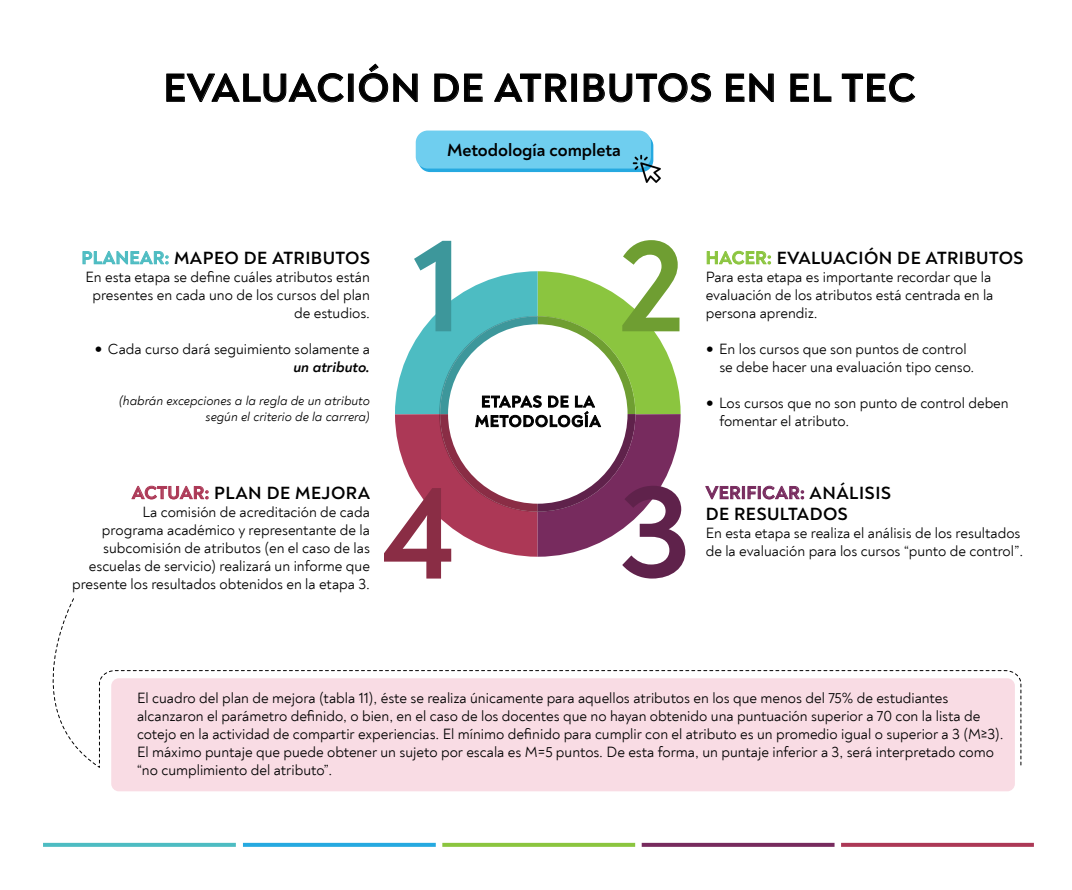
<style>
.page{position:relative;width:1072px;height:890px;background:#fff}
.page>*{position:absolute;margin:0;border:0;box-sizing:border-box;transform-origin:0 0}
.t1{font:700 40px "Noah";letter-spacing:.025em;color:#000}
.t2{font:700 18px/21.6px "Noah";letter-spacing:.025em;color:#000}
.t3{font:700 18px "Noah";color:#000}
.t4{font:15px/18px "Noah";color:#000}
.t5{font:italic 13px/15.6px "Noah";color:#000;text-align:right}
.s1{color:#4dbcc2}
.s2{font-family:"Verdana"}
.s3{font-weight:700;font-style:italic}
.s4{color:#ac3856}
.s5{color:#8bc53f}
.s6{color:#772b5e}
</style>
<div class="page">
<svg style="left:166px;top:73px;width:178px;height:30px"></svg>
<div style="left:348px;top:74px;width:5px;height:28px;border:1px solid #000"></div>
<svg style="left:358px;top:63px;width:60px;height:40px"></svg>
<svg style="left:434px;top:73px;width:49px;height:29px"></svg>
<svg style="left:494px;top:73px;width:73px;height:29px"></svg>
<div style="left:571px;top:74px;width:6px;height:28px;border:1px solid #000"></div>
<svg style="left:583px;top:73px;width:128px;height:30px"></svg>
<svg style="left:726px;top:73px;width:48px;height:29px"></svg>
<svg style="left:790px;top:73px;width:41px;height:29px"></svg>
<svg style="left:841px;top:73px;width:74px;height:30px"></svg>
<div style="left:111px;top:678px;width:903px;height:113px;background:#f9dce4;border-radius:8px"></div>
<svg style="left:52px;top:598px;width:969px;height:171px"></svg>
<svg style="left:82px;top:251px;width:86px;height:13px"></svg>
<svg style="left:706px;top:251px;width:64px;height:13px"></svg>
<svg style="left:705px;top:486px;width:98px;height:13px"></svg>
<svg style="left:131px;top:486px;width:77px;height:13px"></svg>
<svg style="left:384px;top:240px;width:301px;height:338px"></svg>
<svg style="left:418px;top:134px;width:235px;height:38px"></svg>
<div style="left:415px;top:130px;width:235px;height:38px;background:#6fceef;border-radius:12px"></div>
<img style="left:632px;top:154px;width:29px;height:29px">
<svg style="left:43px;top:843px;width:193px;height:4px"></svg>
<svg style="left:243px;top:843px;width:192px;height:4px"></svg>
<svg style="left:442px;top:843px;width:193px;height:4px"></svg>
<svg style="left:641px;top:843px;width:193px;height:4px"></svg>
<svg style="left:841px;top:843px;width:192px;height:4px"></svg>
<h1 class="t1" style="left:163px;top:63px;width:753px">EVALUACIÓN DE ATRIBUTOS EN EL TEC</h1>
<p class="t2" style="left:81px;top:247px;width:290px"><span class="s1">PLANEAR:</span> MAPEO DE ATRIBUTOS</p>
<p class="t4" style="left:85px;top:268px;width:286px;text-align:right">En esta etapa se define cuáles atributos están presentes en cada uno de los cursos del plan de estudios.</p>
<p class="t4" style="left:94px;top:340px;width:277px;text-align:right"><span class="s2">•</span> Cada curso dará seguimiento solamente a <span class="s3">un atributo.</span></p>
<p class="t5" style="left:119px;top:393px;width:252px">(habrán excepciones a la regla de un atributo según el criterio de la carrera)</p>
<p class="t2" style="left:132px;top:482px;width:239px"><span class="s4">ACTUAR:</span> PLAN DE MEJORA</p>
<p class="t4" style="left:72px;top:503px;width:299px;text-align:right">La comisión de acreditación de cada<br>programa académico y representante de la subcomisión de atributos (en el caso de las escuelas de servicio) realizará un informe que presente los resultados obtenidos en la etapa 3.</p>
<p class="t3" style="left:447px;top:139px;width:175px">Metodología completa</p>
<p class="t2" style="left:705px;top:247px;width:319px"><span class="s5">HACER:</span> EVALUACIÓN DE ATRIBUTOS</p>
<p class="t4" style="left:705px;top:268px;width:289px">Para esta etapa es importante recordar que la evaluación de los atributos está centrada en la persona aprendiz.</p>
<p class="t4" style="left:719px;top:340px;width:256px;text-indent:-14px"><span class="s2">•</span> En los cursos que son puntos de control se debe hacer una evaluación tipo censo.</p>
<p class="t4" style="left:719px;top:394px;width:291px;text-indent:-14px"><span class="s2">•</span> Los cursos que no son punto de control deben fomentar el atributo.</p>
<p class="t2" style="left:705px;top:482px;width:187px"><span class="s6">VERIFICAR:</span> ANÁLISIS<br>DE RESULTADOS</p>
<p class="t4" style="left:705px;top:524px;width:319px">En esta etapa se realiza el análisis de los resultados de la evaluación para los cursos “punto de control”.</p>
<p class="t4" style="left:137px;top:689px;width:867px">El cuadro del plan de mejora (tabla 11), éste se realiza únicamente para aquellos atributos en los que menos del 75% de estudiantes alcanzaron el parámetro definido, o bien, en el caso de los docentes que no hayan obtenido una puntuación superior a 70 con la lista de cotejo en la actividad de compartir experiencias. El mínimo definido para cumplir con el atributo es un promedio igual o superior a 3 (M≥3).<br>El máximo puntaje que puede obtener un sujeto por escala es M=5 puntos. De esta forma, un puntaje inferior a 3, será interpretado como “no cumplimiento del atributo”.</p>
</div>
